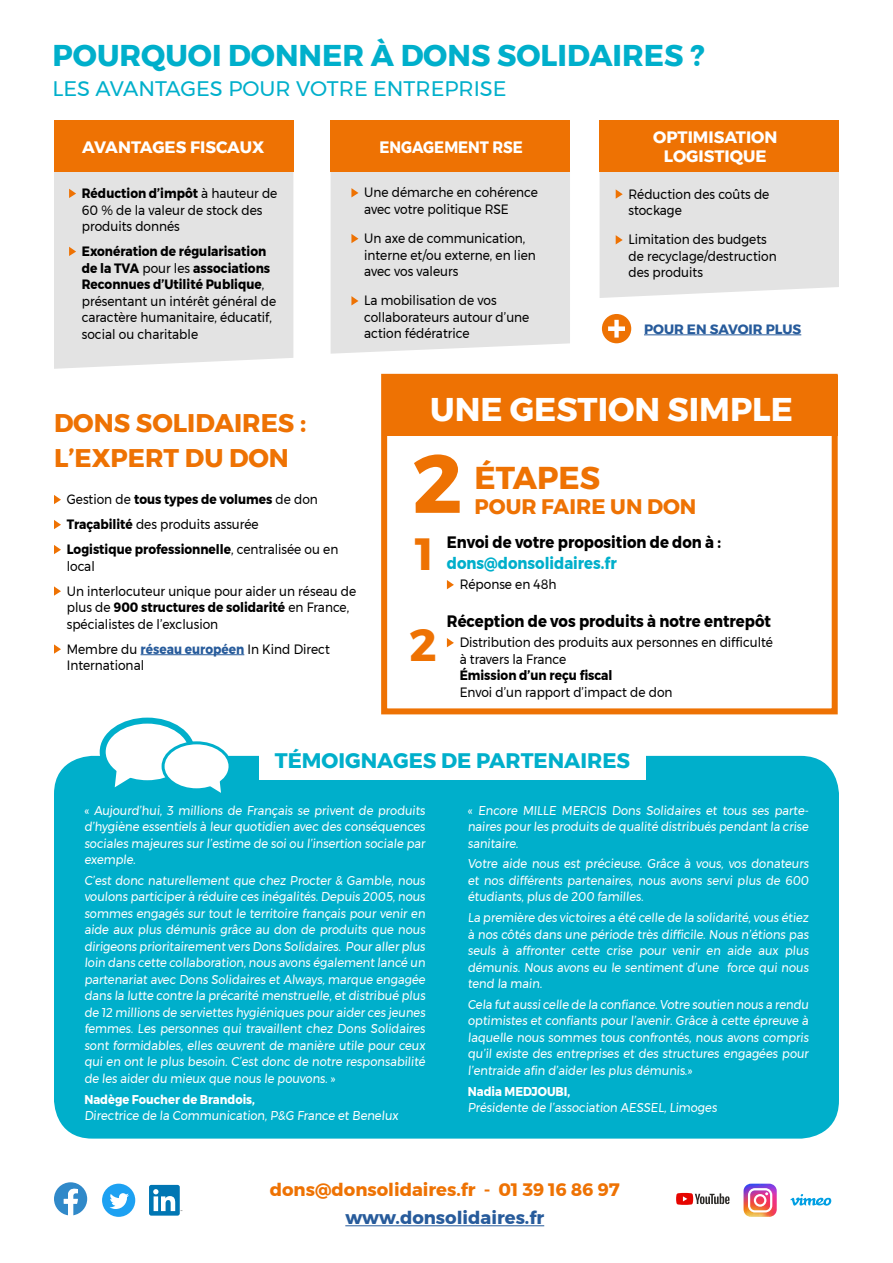
<style>
.page{position:relative;width:893px;height:1263px;background:#fff}
.page>*{position:absolute;margin:0;border:0;box-sizing:border-box;transform-origin:0 0}
.t1{font:700 82.35px "Gontserrat";color:#ee7203}
.t2{font:700 45px/91.3px "Gontserrat";color:#ee7203}
.t3{font:700 32.85px "Gontserrat";color:#fff}
.t4{font:700 31.5px "Gontserrat";color:#ee7203}
.t5{font:700 30px "Gontserrat";color:#00afcb}
.t6{font:700 25.5px/34.8px "Gontserrat";color:#ee7203}
.t7{font:21px "Gontserrat";color:#00afcb}
.t8{font:700 21px "Gontserrat";color:#00afcb}
.t9{font:700 21px "Gontserrat";color:#ee7203}
.t10{font:700 18px "Gontserrat";color:#ee7203}
.t11{font:700 18px "Gontserrat";color:#275b9b}
.t12{font:700 16.5px "Gontserrat";color:#000;scale:.9 1}
.t13{font:700 16.5px/19.8px "Gontserrat";color:#fff;text-align:center}
.t14{font:700 16.5px "Gontserrat";color:#00afcb;scale:.9 1}
.t15{font:700 16.5px "Gontserrat";color:#fff;scale:.9 1}
.t16{font:13.5px/16.5px "Gontserrat";color:#000;scale:.9 1}
.t17{font:700 13.5px/25px "Gontserrat";color:#000;scale:.9 1}
.t18{font:700 13.5px "Gontserrat";color:#275b9b}
.t19{font:12.75px/16.5px "Gontserrat";color:#fff;text-align:justify;scale:.9 1}
.t20{font:700 12.75px "Gontserrat";color:#fff;scale:.9 1}
.s1{font-weight:700}
.s2{font-weight:400}
.s3{font-weight:700;color:#275b9b}
</style>
<div class="page">
<div style="left:54px;top:756px;width:785px;height:382px;background:#00afcb;border-radius:38px"></div>
<div style="left:259px;top:742px;width:387px;height:38px;background:#fff"></div>
<hr style="left:345px;top:1225px;width:199px;height:1px;background:#275b9b">
<hr style="left:141px;top:654px;width:103px;height:1px;background:#275b9b">
<svg style="left:54px;top:495px;width:7px;height:9px"></svg>
<svg style="left:54px;top:520px;width:7px;height:9px"></svg>
<svg style="left:54px;top:545px;width:7px;height:9px"></svg>
<svg style="left:54px;top:586px;width:7px;height:10px"></svg>
<svg style="left:54px;top:644px;width:7px;height:10px"></svg>
<svg style="left:97px;top:717px;width:136px;height:76px"></svg>
<div style="left:385px;top:375px;width:453px;height:61px;background:#ee7203"></div>
<div style="left:381px;top:374px;width:457px;height:340px;border:6px solid #ee7203"></div>
<div style="left:54px;top:172px;width:239px;height:197px;background:#e3e3e3"></div>
<div style="left:54px;top:120px;width:239px;height:52px;background:#ee7203"></div>
<div style="left:331px;top:120px;width:239px;height:52px;background:#ee7203"></div>
<div style="left:600px;top:120px;width:239px;height:52px;background:#ee7203"></div>
<svg style="left:69px;top:189px;width:7px;height:9px"></svg>
<svg style="left:69px;top:247px;width:7px;height:9px"></svg>
<div style="left:331px;top:172px;width:239px;height:182px;background:#e3e3e3"></div>
<div style="left:600px;top:172px;width:239px;height:126px;background:#e3e3e3"></div>
<div style="left:602px;top:314px;width:29px;height:29px;background:#ee7203;border-radius:50%"></div>
<svg style="left:608px;top:320px;width:17px;height:18px"></svg>
<hr style="left:644px;top:334px;width:157px;height:1px;background:#275b9b">
<svg style="left:447px;top:580px;width:7px;height:9px"></svg>
<svg style="left:447px;top:638px;width:7px;height:9px"></svg>
<svg style="left:676px;top:1193px;width:53px;height:12px"></svg>
<svg style="left:54px;top:1182px;width:33px;height:33px"></svg>
<svg style="left:743px;top:1184px;width:34px;height:33px"></svg>
<div style="left:102px;top:1184px;width:33px;height:33px;background:#1da1f2;border-radius:50%"></div>
<svg style="left:109px;top:1193px;width:20px;height:16px"></svg>
<svg style="left:790px;top:1194px;width:41px;height:12px"></svg>
<div style="left:149px;top:1185px;width:31px;height:30px;background:#0076b3;border-radius:2px"></div>
<svg style="left:153px;top:1189px;width:22px;height:22px"></svg>
<h3 class="t5" style="left:52px;top:32px;width:653px">POURQUOI DONNER À DONS SOLIDAIRES ?</h3>
<h3 class="t7" style="left:52px;top:72px;width:456px">LES AVANTAGES POUR VOTRE ENTREPRISE</h3>
<p class="t13" style="left:82px;top:138px;width:183px">AVANTAGES FISCAUX</p>
<p class="t16" style="left:82px;top:185px;width:219px"><span class="s1">Réduction d’impôt</span> à hauteur de<br>60 % de la valeur de stock des produits donnés</p>
<p class="t16" style="left:82px;top:243px;width:217px"><span class="s1">Exonération de régularisation de la TVA</span> pour les <span class="s1">associations<br>Reconnues d’Utilité Publique</span>, présentant un intérêt général de caractère humanitaire, éducatif, social ou charitable</p>
<p class="t15" style="left:379px;top:134px;width:161px">ENGAGEMENT RSE</p>
<p class="t16" style="left:364px;top:184px;width:195px">Une démarche en cohérence avec votre politique RSE</p>
<p class="t16" style="left:364px;top:230px;width:192px">Un axe de communication, interne et/ou externe, en lien avec vos valeurs</p>
<p class="t16" style="left:364px;top:292px;width:185px">La mobilisation de vos collaborateurs autour d’une action fédératrice</p>
<p class="t13" style="left:653px;top:127px;width:126px">OPTIMISATION<br>LOGISTIQUE</p>
<p class="t16" style="left:628px;top:186px;width:158px">Réduction des coûts de stockage</p>
<p class="t16" style="left:628px;top:231px;width:166px">Limitation des budgets de recyclage/destruction des produits</p>
<p class="t18" style="left:644px;top:318px;width:159px">POUR EN SAVOIR PLUS</p>
<h3 class="t6" style="left:54px;top:406px;width:254px">DONS SOLIDAIRES :<br>L’EXPERT DU DON</h3>
<p class="t17" style="left:67px;top:487px;width:303px"><span class="s2">Gestion de</span> tous types de volumes <span class="s2">de don<br></span>Traçabilité <span class="s2">des produits assurée<br></span>Logistique professionnelle<span class="s2">, centralisée ou en</span></p>
<p class="t16" style="left:67px;top:553px;width:323px;line-height:25px">local<br>Un interlocuteur unique pour aider un réseau de</p>
<p class="t16" style="left:67px;top:599px;width:315px">plus de <span class="s1">900 structures de solidarité</span> en France, spécialistes de l’exclusion</p>
<p class="t16" style="left:67px;top:640px;width:294px">Membre du <span class="s3">réseau européen</span> In Kind Direct<br>International</p>
<h3 class="t3" style="left:430px;top:383px;width:364px">UNE GESTION SIMPLE</h3>
<h1 class="t1" style="left:413px;top:417px;width:51px">2</h1>
<h3 class="t4" style="left:474px;top:453px;width:127px">ÉTAPES</h3>
<h3 class="t9" style="left:474px;top:490px;width:223px">POUR FAIRE UN DON</h3>
<h2 class="t2" style="left:409px;top:508px;width:29px">1<br>2</h2>
<p class="t12" style="left:447px;top:529px;width:306px">Envoi de votre proposition de don à :</p>
<p class="t14" style="left:447px;top:549px;width:190px">dons@donsolidaires.fr</p>
<p class="t16" style="left:460px;top:576px;width:109px">Réponse en 48h</p>
<p class="t12" style="left:447px;top:607px;width:362px">Réception de vos produits à notre entrepôt</p>
<p class="t16" style="left:460px;top:634px;width:350px">Distribution des produits aux personnes en difficulté à travers la France</p>
<p class="t17" style="left:460px;top:663px;width:171px">Émission d’un reçu fiscal</p>
<p class="t16" style="left:460px;top:684px;width:238px">Envoi d’un rapport d’impact de don</p>
<h3 class="t8" style="left:275px;top:744px;width:357px">TÉMOIGNAGES DE PARTENAIRES</h3>
<p class="t19" style="left:84px;top:802px;width:382px">« Aujourd’hui, 3 millions de Français se privent de produits d’hygiène essentiels à leur quotidien avec des conséquences sociales majeures sur l’estime de soi ou l’insertion sociale par exemple.</p>
<p class="t19" style="left:84px;top:872px;width:382px">C’est donc naturellement que chez Procter &amp; Gamble, nous voulons participer à réduire ces inégalités. Depuis 2005, nous sommes engagés sur tout le territoire français pour venir en aide aux plus démunis grâce au don de produits que nous dirigeons prioritairement vers Dons Solidaires. Pour aller plus loin dans cette collaboration, nous avons également lancé un partenariat avec Dons Solidaires et Always, marque engagée dans la lutte contre la précarité menstruelle, et distribué plus de 12 millions de serviettes hygiéniques pour aider ces jeunes femmes. Les personnes qui travaillent chez Dons Solidaires sont formidables, elles œuvrent de manière utile pour ceux qui en ont le plus besoin. C’est donc de notre responsabilité de les aider du mieux que nous le pouvons. »</p>
<p class="t20" style="left:84px;top:1089px;width:191px">Nadège Foucher de Brandois,</p>
<p class="t19" style="left:84px;top:1107px;width:352px">Directrice de la Communication, P&amp;G France et Benelux</p>
<p class="t19" style="left:468px;top:802px;width:382px">« Encore MILLE MERCIS Dons Solidaires et tous ses parte&shy;naires pour les produits de qualité distribués pendant la crise sanitaire.</p>
<p class="t19" style="left:468px;top:855px;width:382px">Votre aide nous est précieuse. Grâce à vous, vos donateurs et nos différents partenaires, nous avons servi plus de 600 étudiants, plus de 200 familles.</p>
<p class="t19" style="left:468px;top:909px;width:382px">La première des victoires a été celle de la solidarité, vous étiez à nos côtés dans une période très difficile. Nous n’étions pas seuls à affronter cette crise pour venir en aide aux plus démunis. Nous avons eu le sentiment d’une force qui nous tend la main.</p>
<p class="t19" style="left:468px;top:996px;width:382px">Cela fut aussi celle de la confiance.Votre soutien nous a rendu optimistes et confiants pour l’avenir. Grâce à cette épreuve à laquelle nous sommes tous confrontés, nous avons compris qu’il existe des entreprises et des structures engagées pour l’entraide afin d’aider les plus démunis.»</p>
<p class="t20" style="left:468px;top:1081px;width:115px">Nadia MEDJOUBI,</p>
<p class="t19" style="left:468px;top:1099px;width:280px">Présidente de l’association AESSEL, Limoges</p>
<h3 class="t10" style="left:270px;top:1175px;width:351px">dons@donsolidaires.fr - 01 39 16 86 97</h3>
<h3 class="t11" style="left:345px;top:1203px;width:200px">www.donsolidaires.fr</h3>
</div>
